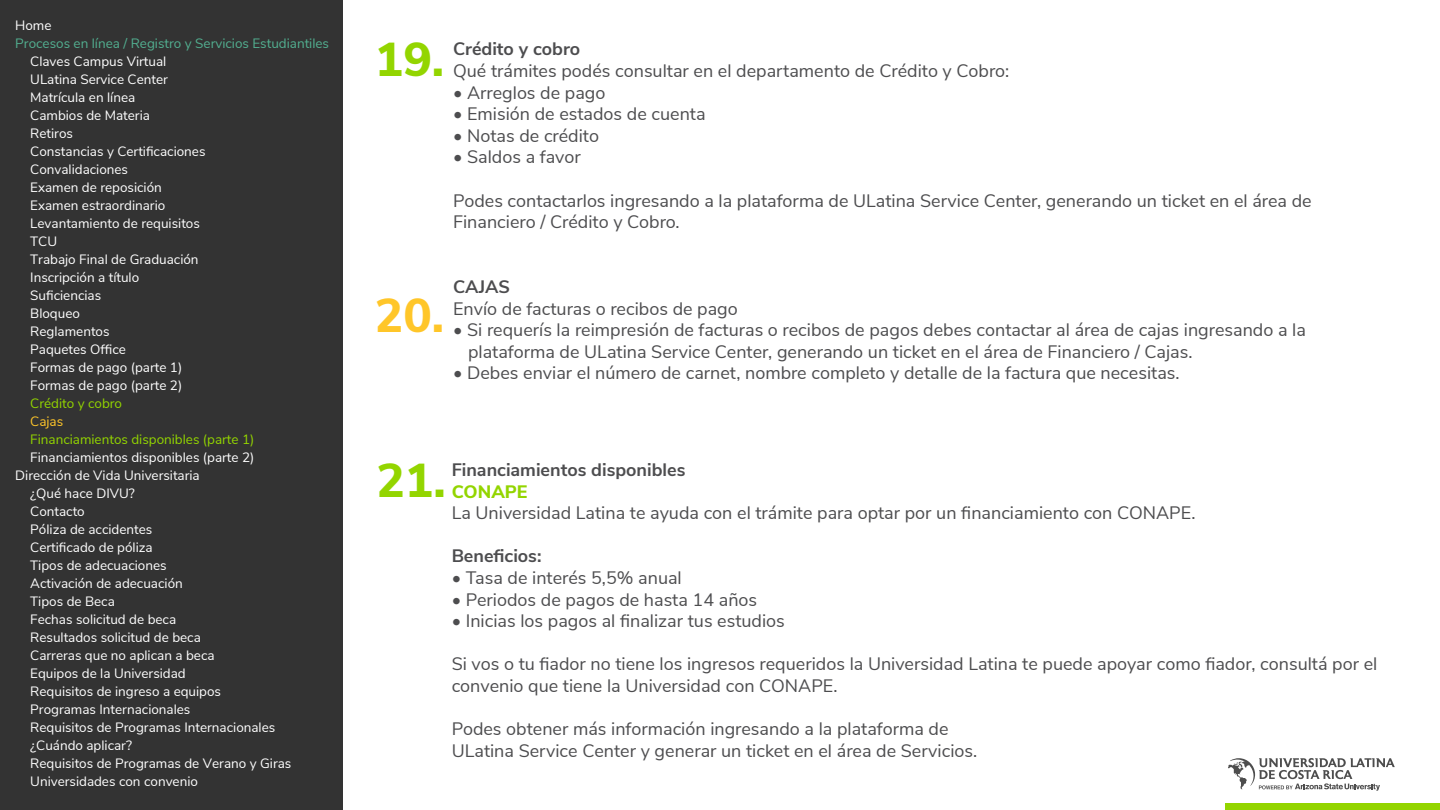
<style>
.page{position:relative;width:1440px;height:810px;background:#fff}
.page>*{position:absolute;margin:0;border:0;box-sizing:border-box;transform-origin:0 0}
.t1{font:800 47.4px "Nunito Sans";color:#93d500}
.t2{font:800 47.4px "Nunito Sans";color:#ffc629}
.t3{font:18px/21.6px "Nunito Sans";color:#4d4d4f}
.t4{font:700 18px "Nunito Sans";color:#4d4d4f}
.t5{font:800 18px "Nunito Sans";color:#93d500}
.t6{font:13.5px/18px "Nunito Sans";color:#fff}
.t7{font:13.5px "Nunito Sans";color:#52af90}
.t8{font:13.5px "Nunito Sans";color:#93d500}
.t9{font:13.5px "Nunito Sans";color:#ffc629}
</style>
<div class="page">
<div style="left:1225px;top:804px;width:214px;height:6px;background:#93d500"></div>
<svg style="left:1228px;top:758px;width:166px;height:33px"></svg>
<div style="left:0;top:0;width:343px;height:810px;background:#333"></div>
<p class="t6" style="left:15px;top:16px;width:38px">Home</p>
<p class="t7" style="left:15px;top:34px;width:315px">Procesos en línea / Registro y Servicios Estudiantiles</p>
<p class="t6" style="left:30px;top:52px;width:177px">Claves Campus Virtual<br>ULatina Service Center<br>Matrícula en línea<br>Cambios de Materia<br>Retiros<br>Constancias y Certificaciones<br>Convalidaciones<br>Examen de reposición<br>Examen estraordinario<br>Levantamiento de requisitos<br>TCU<br>Trabajo Final de Graduación<br>Inscripción a título<br>Suficiencias<br>Bloqueo<br>Reglamentos<br>Paquetes Office<br>Formas de pago (parte 1)<br>Formas de pago (parte 2)</p>
<p class="t8" style="left:30px;top:394px;width:93px">Crédito y cobro</p>
<p class="t9" style="left:30px;top:412px;width:35px">Cajas</p>
<p class="t8" style="left:30px;top:430px;width:226px">Financiamientos disponibles (parte 1)</p>
<p class="t6" style="left:30px;top:448px;width:226px">Financiamientos disponibles (parte 2)</p>
<p class="t6" style="left:15px;top:466px;width:186px">Dirección de Vida Universitaria</p>
<p class="t6" style="left:30px;top:484px;width:106px">¿Qué hace DIVU?</p>
<p class="t6" style="left:30px;top:502px;width:56px">Contacto</p>
<p class="t6" style="left:30px;top:520px;width:124px">Póliza de accidentes</p>
<p class="t6" style="left:30px;top:538px;width:124px">Certificado de póliza</p>
<p class="t6" style="left:30px;top:556px;width:138px">Tipos de adecuaciones</p>
<p class="t6" style="left:30px;top:574px;width:154px">Activación de adecuación</p>
<p class="t6" style="left:30px;top:592px;width:86px">Tipos de Beca</p>
<p class="t6" style="left:30px;top:610px;width:147px">Fechas solicitud de beca</p>
<p class="t6" style="left:30px;top:628px;width:172px">Resultados solicitud de beca</p>
<p class="t6" style="left:30px;top:646px;width:186px">Carreras que no aplican a beca</p>
<p class="t6" style="left:30px;top:664px;width:157px">Equipos de la Universidad</p>
<p class="t6" style="left:30px;top:682px;width:192px">Requisitos de ingreso a equipos</p>
<p class="t6" style="left:30px;top:700px;width:162px">Programas Internacionales</p>
<p class="t6" style="left:30px;top:718px;width:247px">Requisitos de Programas Internacionales</p>
<p class="t6" style="left:30px;top:736px;width:103px">¿Cuándo aplicar?</p>
<p class="t6" style="left:30px;top:754px;width:263px">Requisitos de Programas de Verano y Giras</p>
<p class="t6" style="left:30px;top:772px;width:169px">Universidades con convenio</p>
<h1 class="t1" style="left:375px;top:25px;width:71px">19.</h1>
<p class="t4" style="left:453px;top:36px;width:129px">Crédito y cobro</p>
<p class="t3" style="left:453px;top:59px;width:558px">Qué trámites podés consultar en el departamento de Crédito y Cobro:</p>
<p class="t3" style="left:453px;top:80px;width:154px">• Arreglos de pago</p>
<p class="t3" style="left:453px;top:102px;width:254px">• Emisión de estados de cuenta</p>
<p class="t3" style="left:453px;top:124px;width:147px">• Notas de crédito</p>
<p class="t3" style="left:453px;top:145px;width:129px">• Saldos a favor</p>
<p class="t3" style="left:453px;top:188px;width:860px">Podes contactarlos ingresando a la plataforma de ULatina Service Center, generando un ticket en el área de<br>Financiero / Crédito y Cobro.</p>
<h1 class="t2" style="left:375px;top:281px;width:71px">20.</h1>
<p class="t4" style="left:453px;top:274px;width:58px">CAJAS</p>
<p class="t3" style="left:453px;top:296px;width:286px">Envío de facturas o recibos de pago</p>
<p class="t3" style="left:468px;top:318px;width:839px;text-indent:-15px">• Si requerís la reimpresión de facturas o recibos de pagos debes contactar al área de cajas ingresando a la plataforma de ULatina Service Center, generando un ticket en el área de Financiero / Cajas.</p>
<p class="t3" style="left:453px;top:361px;width:728px">• Debes enviar el número de carnet, nombre completo y detalle de la factura que necesitas.</p>
<h1 class="t1" style="left:376px;top:446px;width:71px">21.</h1>
<p class="t4" style="left:452px;top:457px;width:235px">Financiamientos disponibles</p>
<p class="t5" style="left:452px;top:478px;width:77px">CONAPE</p>
<p class="t3" style="left:452px;top:501px;width:745px">La Universidad Latina te ayuda con el trámite para optar por un financiamiento con CONAPE.</p>
<p class="t4" style="left:452px;top:543px;width:91px">Beneficios:</p>
<p class="t3" style="left:452px;top:566px;width:232px">• Tasa de interés 5,5% anual</p>
<p class="t3" style="left:452px;top:587px;width:307px">• Periodos de pagos de hasta 14 años</p>
<p class="t3" style="left:452px;top:609px;width:335px">• Inicias los pagos al finalizar tus estudios</p>
<p class="t3" style="left:452px;top:652px;width:927px">Si vos o tu fiador no tiene los ingresos requeridos la Universidad Latina te puede apoyar como fiador, consultá por el convenio que tiene la Universidad con CONAPE.</p>
<p class="t3" style="left:452px;top:717px;width:527px">Podes obtener más información ingresando a la plataforma de<br>ULatina Service Center y generar un ticket en el área de Servicios.</p>
</div>
